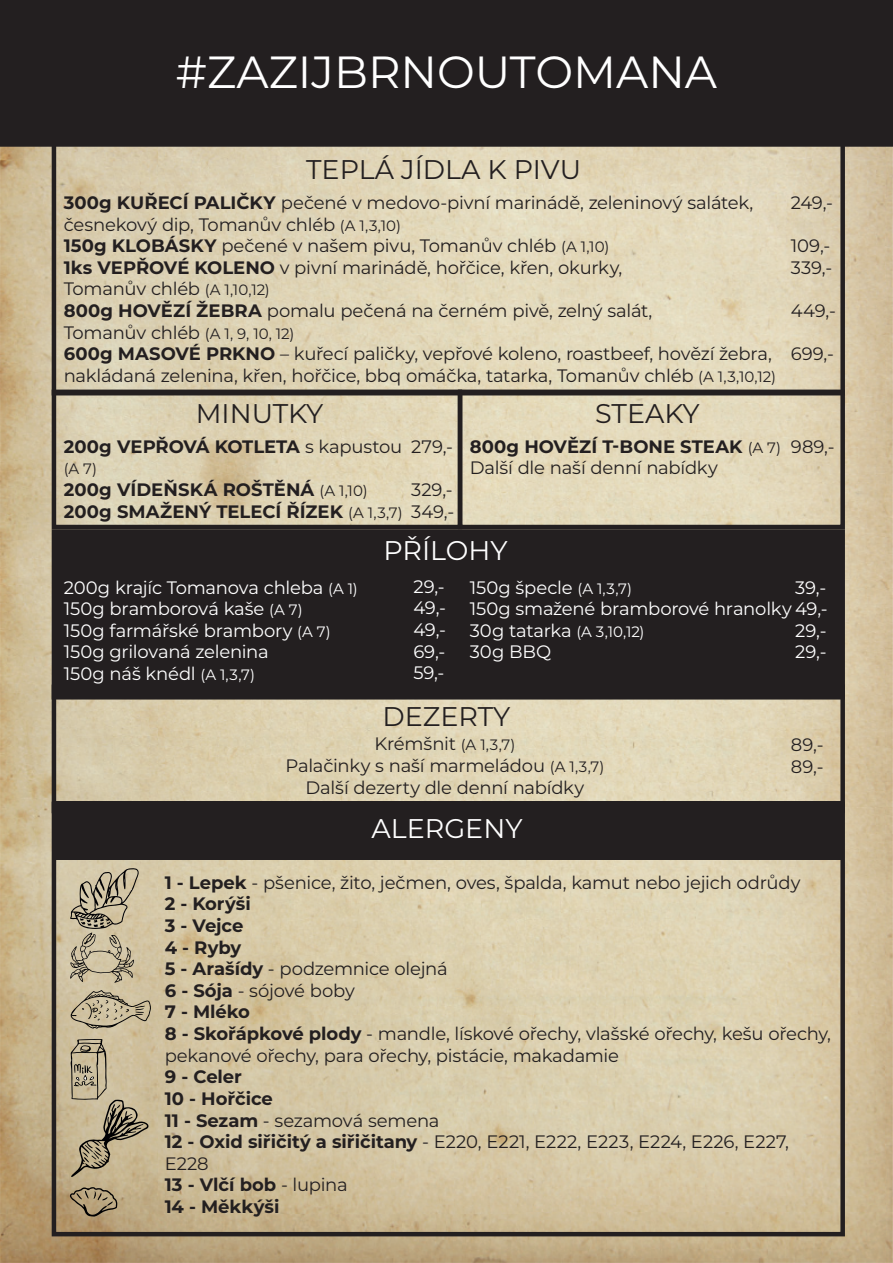
<style>
.page{position:relative;width:893px;height:1263px;background:#fff}
.page>*{position:absolute;margin:0;border:0;box-sizing:border-box;transform-origin:0 0}
.t1{font:45px "Montserrat";color:#fff}
.t2{font:27px "Montserrat";color:#231f20}
.t3{font:27px "Montserrat";color:#fff}
.t4{font:18px/21.6px "Montserrat";letter-spacing:-.015em;color:#231f20}
.t5{font:18px/21.6px "Montserrat";letter-spacing:-.01em;color:#fff}
.t6{font:700 18px/21.6px "Montserrat";color:#231f20}
.t7{font:15px "Montserrat";color:#231f20}
.s1{font-weight:700}
.s2{font-size:15px}
.s3{font-weight:400}
.s4{font-weight:400;font-size:15px}
</style>
<div class="page">
<img style="left:0;top:147px;width:893px;height:1116px">
<div style="left:52px;top:390px;width:410px;height:139px;border:4px solid #231f20"></div>
<div style="left:458px;top:390px;width:387px;height:139px;border:4px solid #231f20"></div>
<div style="left:54px;top:531px;width:789px;height:166px;background:#231f20"></div>
<div style="left:52px;top:529px;width:793px;height:170px;border:4px solid #231f20"></div>
<div style="left:1px;top:1px;width:891px;height:145px;background:#231f20"></div>
<div style="left:0;top:0;width:893px;height:147px;border:2px solid #231f20"></div>
<div style="left:52px;top:801px;width:793px;height:435px;border:4px solid #231f20"></div>
<div style="left:52px;top:801px;width:790px;height:59px;background:#231f20"></div>
<svg style="left:70px;top:868px;width:69px;height:115px;background:#b1a68c"></svg>
<svg style="left:70px;top:990px;width:81px;height:39px;background:#b5a88c"></svg>
<svg style="left:71px;top:1039px;width:78px;height:138px;background:#b0a385"></svg>
<svg style="left:70px;top:1187px;width:47px;height:30px"></svg>
<h1 class="t1" style="left:176px;top:41px;width:543px">#ZAZIJBRNOUTOMANA</h1>
<h2 class="t2" style="left:306px;top:151px;width:276px">TEPLÁ JÍDLA K PIVU</h2>
<p class="t4" style="left:64px;top:191px;width:714px"><span class="s1">300g KUŘECÍ PALIČKY</span> pečené v medovo-pivní marinádě, zeleninový salátek, česnekový dip, Tomanův chléb <span class="s2">(A 1,3,10)<br></span><span class="s1">150g KLOBÁSKY</span> pečené v našem pivu, Tomanův chléb <span class="s2">(A 1,10)<br></span><span class="s1">1ks VEPŘOVÉ KOLENO</span> v pivní marinádě, hořčice, křen, okurky,<br>Tomanův chléb <span class="s2">(A 1,10,12)<br></span><span class="s1">800g HOVĚZÍ ŽEBRA</span> pomalu pečená na černém pivě, zelný salát,<br>Tomanův chléb <span class="s2">(A 1, 9, 10, 12)<br></span><span class="s1">600g MASOVÉ PRKNO</span> – kuřecí paličky, vepřové koleno, roastbeef, hovězí žebra, nakládaná zelenina, křen, hořčice, bbq omáčka, tatarka, Tomanův chléb <span class="s2">(A 1,3,10,12)</span></p>
<p class="t4" style="left:791px;top:191px;width:44px">249,-</p>
<p class="t4" style="left:791px;top:234px;width:43px">109,-<br>339,-</p>
<p class="t4" style="left:791px;top:299px;width:47px">449,-</p>
<p class="t4" style="left:791px;top:342px;width:45px">699,-</p>
<h2 class="t2" style="left:196px;top:395px;width:129px">MINUTKY</h2>
<p class="t6" style="left:64px;top:435px;width:340px">200g VEPŘOVÁ KOTLETA <span class="s3">s kapustou</span></p>
<p class="t7" style="left:64px;top:459px;width:35px">(A 7)</p>
<p class="t6" style="left:64px;top:478px;width:341px">200g VÍDEŇSKÁ ROŠTĚNÁ <span class="s4">(A 1,10)<br></span>200g SMAŽENÝ TELECÍ ŘÍZEK <span class="s4">(A 1,3,7)</span></p>
<p class="t4" style="left:411px;top:435px;width:43px">279,-</p>
<p class="t4" style="left:411px;top:478px;width:44px">329,-<br>349,-</p>
<h2 class="t2" style="left:595px;top:395px;width:106px">STEAKY</h2>
<p class="t4" style="left:470px;top:435px;width:313px"><span class="s1">800g HOVĚZÍ T-BONE STEAK</span> <span class="s2">(A 7)<br></span>Další dle naší denní nabídky</p>
<p class="t4" style="left:791px;top:435px;width:45px">989,-</p>
<h2 class="t3" style="left:383px;top:531px;width:126px">PŘÍLOHY</h2>
<p class="t5" style="left:64px;top:576px;width:296px">200g krajíc Tomanova chleba <span class="s2">(A 1)<br></span>150g bramborová kaše <span class="s2">(A 7)<br></span>150g farmářské brambory <span class="s2">(A 7)<br></span>150g grilovaná zelenina<br>150g náš knédl <span class="s2">(A 1,3,7)</span></p>
<p class="t5" style="left:413px;top:575px;width:34px;text-align:justify">29,- 49,- 49,- 69,- 59,-</p>
<p class="t5" style="left:470px;top:576px;width:360px">150g špecle <span class="s2">(A 1,3,7)<br></span>150g smažené bramborové hranolky 49,-<br>30g tatarka <span class="s2">(A 3,10,12)<br></span>30g BBQ</p>
<p class="t5" style="left:795px;top:576px;width:33px">39,-</p>
<p class="t5" style="left:795px;top:619px;width:33px">29,-<br>29,-</p>
<h2 class="t2" style="left:383px;top:697px;width:129px">DEZERTY</h2>
<p class="t4" style="left:285px;top:732px;width:320px;text-align:center">Krémšnit <span class="s2">(A 1,3,7)<br></span>Palačinky s naší marmeládou <span class="s2">(A 1,3,7)<br></span>Další dezerty dle denní nabídky</p>
<p class="t4" style="left:791px;top:734px;width:34px">89,-<br>89,-</p>
<h2 class="t3" style="left:372px;top:810px;width:152px">ALERGENY</h2>
<p class="t4" style="left:165px;top:871px;width:668px"><span class="s1">1 - Lepek</span> - pšenice, žito, ječmen, oves, špalda, kamut nebo jejich odrůdy<br><span class="s1">2 - Korýši<br>3 - Vejce<br>4 - Ryby<br>5 - Arašídy</span> - podzemnice olejná<br><span class="s1">6 - Sója</span> - sójové boby<br><span class="s1">7 - Mléko<br>8 - Skořápkové plody</span> - mandle, lískové ořechy, vlašské ořechy, kešu ořechy, pekanové ořechy, para ořechy, pistácie, makadamie</p>
<p class="t6" style="left:165px;top:1065px;width:626px">9 - Celer<br>10 - Hořčice<br>11 - Sezam <span class="s3">- sezamová semena<br></span>12 - Oxid siřičitý a siřičitany <span class="s3">- E220, E221, E222, E223, E224, E226, E227,<br>E228<br></span>13 - Vlčí bob <span class="s3">- lupina<br></span>14 - Měkkýši</p>
</div>
